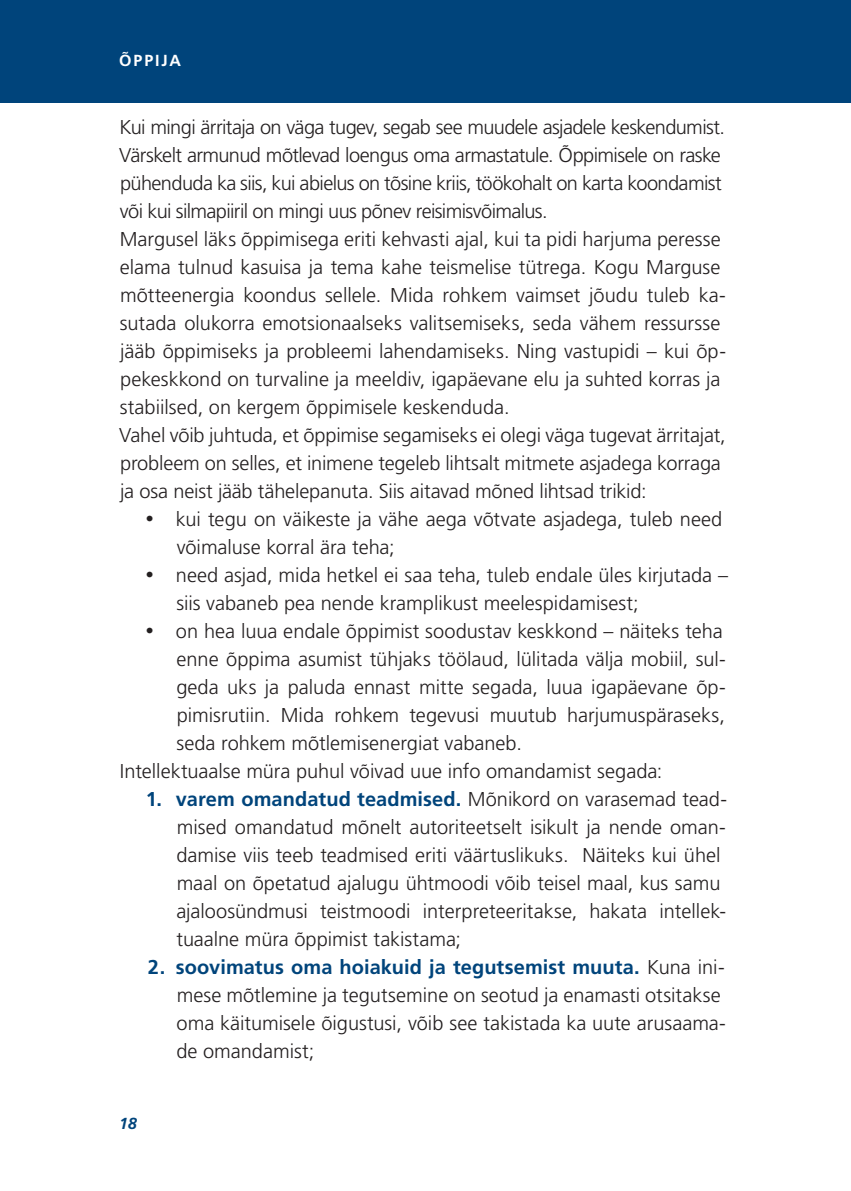
<style>
.page{position:relative;width:851px;height:1191px;background:#fff}
.page>*{position:absolute;margin:0;border:0;box-sizing:border-box;transform-origin:0 0}
.t1{font:300 20px/28px "Frutiger LT Std";letter-spacing:-.005em;color:#231f20}
.t2{font:700 16px "Frutiger LT Std";letter-spacing:.12em;color:#fff}
.t3{font:italic 700 16px "Frutiger LT Std";color:#00447b}
.s1{font-weight:700;color:#00447b}
</style>
<div class="page">
<div style="left:0;top:1px;width:850px;height:101px;background:#00447b"></div>
<p class="t2" style="left:119px;top:51px;width:63px">ÕPPIJA</p>
<p class="t1" style="left:119px;top:113px;width:608px">Kui mingi ärritaja on väga tugev, segab see muudele asjadele keskendumist.<br>Värskelt armunud mõtlevad loengus oma armastatule. Õppimisele on raske pühenduda ka siis, kui abielus on tõsine kriis, töökohalt on karta koondamist või kui silmapiiril on mingi uus põnev reisimisvõimalus.<br>Margusel läks õppimisega eriti kehvasti ajal, kui ta pidi harjuma peresse elama tulnud kasuisa ja tema kahe teismelise tütrega. Kogu Marguse mõtteenergia koondus sellele. Mida rohkem vaimset jõudu tuleb ka&shy;sutada olukorra emotsionaalseks valitsemiseks, seda vähem ressursse jääb õppimiseks ja probleemi lahendamiseks. Ning vastupidi – kui õp&shy;pekeskkond on turvaline ja meeldiv, igapäevane elu ja suhted korras ja stabiilsed, on kergem õppimisele keskenduda.<br>Vahel võib juhtuda, et õppimise segamiseks ei olegi väga tugevat ärritajat, probleem on selles, et inimene tegeleb lihtsalt mitmete asjadega korraga ja osa neist jääb tähelepanuta. Siis aitavad mõned lihtsad trikid:</p>
<p class="t1" style="left:177px;top:505px;width:547px;text-indent:-32px">• kui tegu on väikeste ja vähe aega võtvate asjadega, tuleb need võimaluse korral ära teha;</p>
<p class="t1" style="left:176px;top:561px;width:553px;text-indent:-31px">• need asjad, mida hetkel ei saa teha, tuleb endale üles kirjutada – siis vabaneb pea nende kramplikust meelespidamisest;</p>
<p class="t1" style="left:145px;top:617px;width:579px">• on hea luua endale õppimist soodustav keskkond – näiteks teha</p>
<p class="t1" style="left:177px;top:645px;width:550px">enne õppima asumist tühjaks töölaud, lülitada välja mobiil, sul-</p>
<p class="t1" style="left:176px;top:673px;width:550px">geda uks ja paluda ennast mitte segada, luua igapäevane õp-</p>
<p class="t1" style="left:177px;top:701px;width:549px">pimisrutiin. Mida rohkem tegevusi muutub harjumuspäraseks,</p>
<p class="t1" style="left:176px;top:729px;width:347px">seda rohkem mõtlemisenergiat vabaneb.</p>
<p class="t1" style="left:120px;top:757px;width:544px">Intellektuaalse müra puhul võivad uue info omandamist segada:</p>
<p class="t1" style="left:176px;top:785px;width:552px;text-indent:-31px"><span class="s1">1. varem omandatud teadmised.</span> Mõnikord on varasemad tead&shy;mised omandatud mõnelt autoriteetselt isikult ja nende oman&shy;damise viis teeb teadmised eriti väärtuslikuks. Näiteks kui ühel maal on õpetatud ajalugu ühtmoodi võib teisel maal, kus samu ajaloosündmusi teistmoodi interpreteeritakse, hakata intellek&shy;tuaalne müra õppimist takistama;</p>
<p class="t1" style="left:176px;top:953px;width:551px;text-indent:-28px"><span class="s1">2. soovimatus oma hoiakuid ja tegutsemist muuta.</span> Kuna ini&shy;mese mõtlemine ja tegutsemine on seotud ja enamasti otsitakse oma käitumisele õigustusi, võib see takistada ka uute arusaama&shy;de omandamist;</p>
<p class="t3" style="left:119px;top:1114px;width:19px">18</p>
</div>
